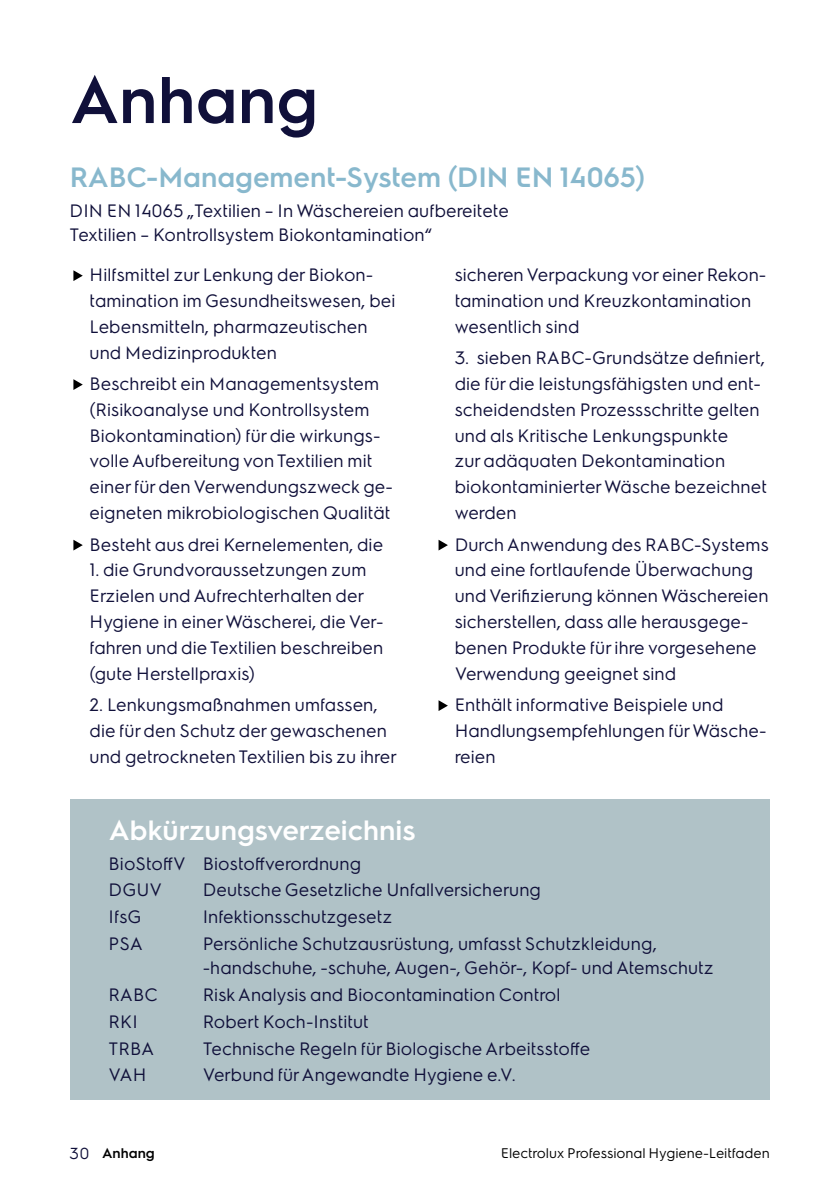
<style>
.page{position:relative;width:840px;height:1191px;background:#fff}
.page>*{position:absolute;margin:0;border:0;box-sizing:border-box;transform-origin:0 0}
.t1{font:600 66px "Electrolux Sans";color:#10103a}
.t2{font:600 28px "Electrolux Sans";color:#88b8cd}
.t3{font:600 28px "Electrolux Sans";color:#fff}
.t4{font:18px/25.8px "Electrolux Sans";color:#10103a}
.t5{font:16px "Electrolux Sans";color:#10103a}
.t6{font:14px "Electrolux Sans";color:#000}
.t7{font:600 14px "Electrolux Sans";color:#000}
</style>
<div class="page">
<div style="left:70px;top:799px;width:699px;height:301px;background:#b0c2c7"></div>
<svg style="left:73px;top:270px;width:10px;height:11px"></svg>
<svg style="left:73px;top:379px;width:10px;height:11px"></svg>
<svg style="left:73px;top:540px;width:10px;height:10px"></svg>
<svg style="left:438px;top:540px;width:9px;height:10px"></svg>
<svg style="left:438px;top:700px;width:9px;height:11px"></svg>
<h1 class="t1" style="left:70px;top:54px;width:249px">Anhang</h1>
<h2 class="t2" style="left:70px;top:158px;width:576px">RABC-Management-System (DIN EN 14065)</h2>
<p class="t4" style="left:70px;top:197px;width:440px;line-height:24px">DIN EN 14065 „Textilien – In Wäschereien aufbereitete<br>Textilien – Kontrollsystem Biokontamination“</p>
<p class="t4" style="left:90px;top:261px;width:307px">Hilfsmittel zur Lenkung der Biokon&shy;tamination im Gesundheitswesen, bei Lebensmitteln, pharmazeutischen und Medizinprodukten</p>
<p class="t4" style="left:90px;top:369px;width:305px">Beschreibt ein Managementsystem (Risikoanalyse und Kontrollsystem Biokontamination) für die wirkungs&shy;volle Aufbereitung von Textilien mit einer für den Verwendungszweck ge&shy;eigneten mikrobiologischen Qualität</p>
<p class="t4" style="left:90px;top:530px;width:295px">Besteht aus drei Kernelementen, die</p>
<p class="t4" style="left:90px;top:556px;width:295px">1. die Grundvoraussetzungen zum Erzielen und Aufrechterhalten der Hygiene in einer Wäscherei, die Ver&shy;fahren und die Textilien beschreiben (gute Herstellpraxis)</p>
<p class="t4" style="left:90px;top:690px;width:308px">2. Lenkungsmaßnahmen umfassen, die für den Schutz der gewaschenen und getrockneten Textilien bis zu ihrer</p>
<p class="t4" style="left:455px;top:261px;width:313px">sicheren Verpackung vor einer Rekon&shy;tamination und Kreuzkontamination wesentlich sind</p>
<p class="t4" style="left:455px;top:344px;width:313px">3. sieben RABC-Grundsätze definiert, die für die leistungsfähigsten und ent&shy;scheidendsten Prozessschritte gelten und als Kritische Lenkungspunkte<br>zur adäquaten Dekontamination biokontaminierter Wäsche bezeichnet werden</p>
<p class="t4" style="left:455px;top:530px;width:315px">Durch Anwendung des RABC-Systems und eine fortlaufende Überwachung und Verifizierung können Wäschereien sicherstellen, dass alle herausgege&shy;benen Produkte für ihre vorgesehene Verwendung geeignet sind</p>
<p class="t4" style="left:455px;top:690px;width:313px">Enthält informative Beispiele und<br>Handlungsempfehlungen für Wäsche&shy;reien</p>
<h2 class="t3" style="left:109px;top:810px;width:308px">Abkürzungsverzeichnis</h2>
<p class="t4" style="left:109px;top:848px;width:254px;line-height:26.8px">BioStoffV Biostoffverordnung<br>DGUV</p>
<p class="t4" style="left:203px;top:876px;width:340px">Deutsche Gesetzliche Unfallversicherung</p>
<p class="t4" style="left:109px;top:902px;width:34px">IfsG</p>
<p class="t4" style="left:203px;top:902px;width:191px">Infektionsschutzgesetz</p>
<p class="t4" style="left:109px;top:929px;width:36px">PSA</p>
<p class="t4" style="left:203px;top:930px;width:512px;line-height:24px">Persönliche Schutzausrüstung, umfasst Schutzkleidung, -handschuhe, -schuhe, Augen-, Gehör-, Kopf- und Atemschutz</p>
<p class="t4" style="left:109px;top:980px;width:51px">RABC</p>
<p class="t4" style="left:203px;top:980px;width:359px">Risk Analysis and Biocontamination Control</p>
<p class="t4" style="left:109px;top:1007px;width:31px">RKI</p>
<p class="t4" style="left:203px;top:1007px;width:167px">Robert Koch-Institut</p>
<p class="t4" style="left:109px;top:1034px;width:47px">TRBA</p>
<p class="t4" style="left:203px;top:1034px;width:389px">Technische Regeln für Biologische Arbeitsstoffe</p>
<p class="t4" style="left:109px;top:1061px;width:39px">VAH</p>
<p class="t4" style="left:203px;top:1061px;width:314px">Verbund für Angewandte Hygiene e.V.</p>
<p class="t5" style="left:70px;top:1141px;width:21px">30</p>
<p class="t6" style="left:501px;top:1143px;width:270px">Electrolux Professional Hygiene-Leitfaden</p>
<p class="t7" style="left:102px;top:1143px;width:54px">Anhang</p>
</div>
